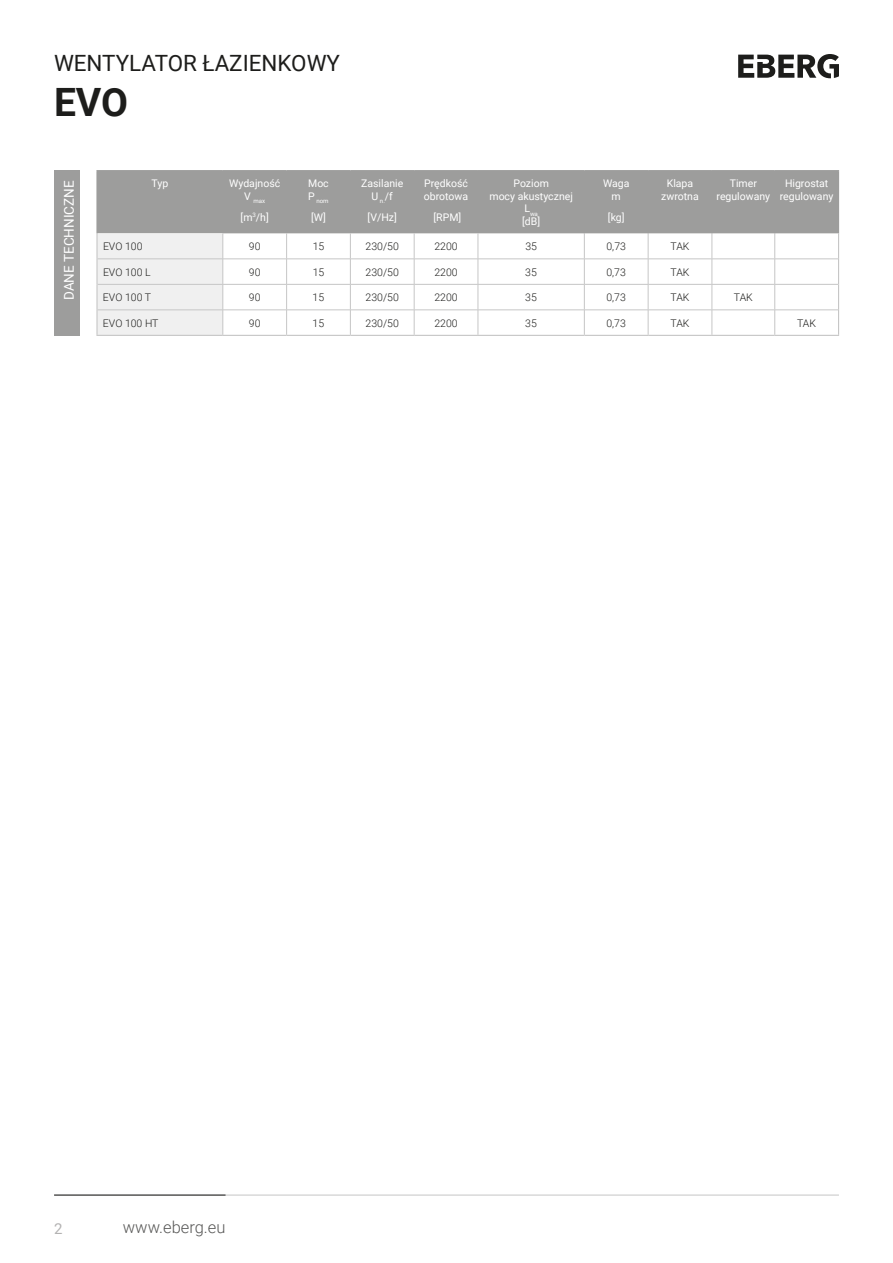
<style>
.page{position:relative;width:893px;height:1263px;background:#fff}
.page>*{position:absolute;margin:0;border:0;box-sizing:border-box;transform-origin:0 0}
.t1{font:700 39px "Roboto";color:#1d1d1b}
.t2{font:22.35px "Roboto";color:#1d1d1b}
.t3{font:300 16.5px "Roboto";color:#575756}
.t4{font:15px "Roboto";color:#b3b2b2}
.t5{font:13.5px "Roboto";color:#fff}
.t6{font:10.5px/12.6px "Roboto";color:#fff;text-align:center}
.t7{font:300 10.5px "Roboto";color:#1d1d1b}
.t8{font:6.15px "Roboto";color:#fff}
</style>
<div class="page">
<hr style="left:54px;top:1195px;width:785px;height:1px;background:#c6c6c6">
<div style="left:54px;top:170px;width:26px;height:166px;background:#9d9d9c"></div>
<div style="left:98px;top:171px;width:740px;height:62px;background:#9d9d9c"></div>
<hr style="left:96px;top:233px;width:2px;height:26px;background:#c6c6c6">
<hr style="left:96px;top:259px;width:2px;height:25px;background:#c6c6c6">
<hr style="left:96px;top:284px;width:2px;height:26px;background:#c6c6c6">
<hr style="left:96px;top:310px;width:2px;height:25px;background:#c6c6c6">
<hr style="left:223px;top:284px;width:64px;height:1px;background:#c6c6c6">
<hr style="left:287px;top:284px;width:63px;height:1px;background:#c6c6c6">
<hr style="left:350px;top:284px;width:64px;height:1px;background:#c6c6c6">
<hr style="left:414px;top:284px;width:64px;height:1px;background:#c6c6c6">
<hr style="left:478px;top:284px;width:106px;height:1px;background:#c6c6c6">
<hr style="left:584px;top:284px;width:64px;height:1px;background:#c6c6c6">
<hr style="left:648px;top:284px;width:64px;height:1px;background:#c6c6c6">
<hr style="left:712px;top:284px;width:63px;height:1px;background:#c6c6c6">
<hr style="left:775px;top:284px;width:63px;height:1px;background:#c6c6c6">
<hr style="left:96px;top:170px;width:127px;height:1px;background:#9d9d9c">
<hr style="left:96px;top:171px;width:2px;height:62px;background:#9d9d9c">
<hr style="left:223px;top:170px;width:64px;height:1px;background:#9d9d9c">
<hr style="left:287px;top:170px;width:63px;height:1px;background:#9d9d9c">
<hr style="left:350px;top:170px;width:64px;height:1px;background:#9d9d9c">
<hr style="left:414px;top:170px;width:64px;height:1px;background:#9d9d9c">
<hr style="left:478px;top:170px;width:106px;height:1px;background:#9d9d9c">
<hr style="left:584px;top:170px;width:64px;height:1px;background:#9d9d9c">
<hr style="left:584px;top:171px;width:1px;height:62px;background:#9d9d9c">
<hr style="left:648px;top:170px;width:64px;height:1px;background:#9d9d9c">
<hr style="left:648px;top:171px;width:1px;height:62px;background:#9d9d9c">
<hr style="left:712px;top:170px;width:63px;height:1px;background:#9d9d9c">
<hr style="left:711px;top:171px;width:1px;height:62px;background:#9d9d9c">
<hr style="left:775px;top:170px;width:64px;height:1px;background:#9d9d9c">
<hr style="left:774px;top:171px;width:1px;height:62px;background:#9d9d9c">
<hr style="left:838px;top:171px;width:1px;height:62px;background:#9d9d9c">
<hr style="left:223px;top:310px;width:64px;height:1px;background:#c6c6c6">
<hr style="left:287px;top:310px;width:63px;height:1px;background:#c6c6c6">
<hr style="left:350px;top:310px;width:64px;height:1px;background:#c6c6c6">
<hr style="left:414px;top:310px;width:64px;height:1px;background:#c6c6c6">
<hr style="left:478px;top:310px;width:106px;height:1px;background:#c6c6c6">
<hr style="left:584px;top:310px;width:64px;height:1px;background:#c6c6c6">
<hr style="left:648px;top:310px;width:64px;height:1px;background:#c6c6c6">
<hr style="left:712px;top:310px;width:63px;height:1px;background:#c6c6c6">
<hr style="left:775px;top:310px;width:63px;height:1px;background:#c6c6c6">
<svg style="left:97px;top:233px;width:127px;height:102px"></svg>
<svg style="left:286px;top:233px;width:1px;height:102px"></svg>
<svg style="left:350px;top:233px;width:1px;height:102px"></svg>
<svg style="left:414px;top:233px;width:1px;height:102px"></svg>
<svg style="left:478px;top:233px;width:1px;height:102px"></svg>
<svg style="left:584px;top:233px;width:1px;height:102px"></svg>
<svg style="left:712px;top:233px;width:1px;height:102px"></svg>
<svg style="left:774px;top:233px;width:1px;height:102px"></svg>
<svg style="left:648px;top:233px;width:1px;height:102px"></svg>
<svg style="left:838px;top:233px;width:1px;height:102px"></svg>
<hr style="left:96px;top:335px;width:127px;height:1px;background:#c6c6c6">
<hr style="left:223px;top:335px;width:64px;height:1px;background:#c6c6c6">
<hr style="left:287px;top:335px;width:63px;height:1px;background:#c6c6c6">
<hr style="left:350px;top:335px;width:64px;height:1px;background:#c6c6c6">
<hr style="left:414px;top:335px;width:64px;height:1px;background:#c6c6c6">
<hr style="left:478px;top:335px;width:106px;height:1px;background:#c6c6c6">
<hr style="left:584px;top:335px;width:64px;height:1px;background:#c6c6c6">
<hr style="left:648px;top:335px;width:64px;height:1px;background:#c6c6c6">
<hr style="left:712px;top:335px;width:63px;height:1px;background:#c6c6c6">
<hr style="left:775px;top:335px;width:64px;height:1px;background:#c6c6c6">
<hr style="left:98px;top:259px;width:125px;height:1px;background:#c6c6c6">
<hr style="left:223px;top:259px;width:64px;height:1px;background:#c6c6c6">
<hr style="left:287px;top:259px;width:63px;height:1px;background:#c6c6c6">
<hr style="left:350px;top:259px;width:64px;height:1px;background:#c6c6c6">
<hr style="left:414px;top:259px;width:64px;height:1px;background:#c6c6c6">
<hr style="left:478px;top:259px;width:106px;height:1px;background:#c6c6c6">
<hr style="left:584px;top:259px;width:64px;height:1px;background:#c6c6c6">
<hr style="left:648px;top:259px;width:64px;height:1px;background:#c6c6c6">
<hr style="left:712px;top:259px;width:63px;height:1px;background:#c6c6c6">
<hr style="left:775px;top:259px;width:63px;height:1px;background:#c6c6c6">
<svg style="left:738px;top:54px;width:101px;height:24px"></svg>
<hr style="left:54px;top:1195px;width:172px;height:1px;background:#1d1d1b">
<h2 class="t2" style="left:54px;top:47px;width:287px">WENTYLATOR ŁAZIENKOWY</h2>
<h1 class="t1" style="left:54px;top:75px;width:76px">EVO</h1>
<p class="t5" style="left:60px;top:300px;width:121px;rotate:-90deg">DANE TECHNICZNE</p>
<p class="t6" style="left:152px;top:177px;width:18px">Typ</p>
<p class="t6" style="left:229px;top:177px;width:53px">Wydajność</p>
<p class="t6" style="left:424px;top:177px;width:46px;text-align:left">Prędkość obrotowa</p>
<p class="t6" style="left:433px;top:210px;width:29px">[RPM]</p>
<p class="t6" style="left:361px;top:177px;width:44px">Zasilanie<br>U <sub>n.</sub>/f</p>
<p class="t6" style="left:368px;top:210px;width:31px">[V/Hz]</p>
<p class="t6" style="left:661px;top:177px;width:39px">Klapa zwrotna</p>
<p class="t6" style="left:716px;top:177px;width:55px">Timer regulowany</p>
<p class="t6" style="left:780px;top:177px;width:55px">Higrostat regulowany</p>
<p class="t6" style="left:489px;top:177px;width:85px">Poziom<br>mocy akustycznej</p>
<p class="t8" style="left:524px;top:209px;width:15px"><sup>L</sup>wa</p>
<p class="t6" style="left:522px;top:214px;width:20px">[dB]</p>
<p class="t6" style="left:308px;top:177px;width:22px">Moc</p>
<p class="t8" style="left:308px;top:197px;width:22px"><sup>P</sup> nom</p>
<p class="t6" style="left:311px;top:210px;width:16px">[W]</p>
<p class="t6" style="left:603px;top:177px;width:28px">Waga m</p>
<p class="t6" style="left:608px;top:210px;width:18px">[kg]</p>
<p class="t8" style="left:244px;top:197px;width:23px"><sup>V</sup> max</p>
<p class="t6" style="left:241px;top:210px;width:30px">[m<sup>3</sup>/h]</p>
<p class="t7" style="left:103px;top:239px;width:41px">EVO 100</p>
<p class="t7" style="left:249px;top:239px;width:13px">90</p>
<p class="t7" style="left:313px;top:239px;width:13px">15</p>
<p class="t7" style="left:366px;top:239px;width:35px">230/50</p>
<p class="t7" style="left:434px;top:239px;width:25px">2200</p>
<p class="t7" style="left:525px;top:239px;width:13px">35</p>
<p class="t7" style="left:606px;top:239px;width:21px">0,73</p>
<p class="t7" style="left:670px;top:239px;width:21px">TAK</p>
<p class="t7" style="left:103px;top:264px;width:49px">EVO 100 L</p>
<p class="t7" style="left:249px;top:264px;width:13px">90</p>
<p class="t7" style="left:313px;top:264px;width:13px">15</p>
<p class="t7" style="left:366px;top:264px;width:35px">230/50</p>
<p class="t7" style="left:434px;top:264px;width:25px">2200</p>
<p class="t7" style="left:525px;top:264px;width:13px">35</p>
<p class="t7" style="left:606px;top:264px;width:21px">0,73</p>
<p class="t7" style="left:670px;top:264px;width:21px">TAK</p>
<p class="t7" style="left:103px;top:290px;width:50px">EVO 100 T</p>
<p class="t7" style="left:249px;top:290px;width:13px">90</p>
<p class="t7" style="left:313px;top:290px;width:13px">15</p>
<p class="t7" style="left:366px;top:290px;width:35px">230/50</p>
<p class="t7" style="left:434px;top:290px;width:25px">2200</p>
<p class="t7" style="left:525px;top:290px;width:13px">35</p>
<p class="t7" style="left:606px;top:290px;width:21px">0,73</p>
<p class="t7" style="left:670px;top:290px;width:21px">TAK</p>
<p class="t7" style="left:734px;top:290px;width:21px">TAK</p>
<p class="t7" style="left:103px;top:315px;width:57px">EVO 100 HT</p>
<p class="t7" style="left:249px;top:315px;width:13px">90</p>
<p class="t7" style="left:313px;top:315px;width:13px">15</p>
<p class="t7" style="left:366px;top:315px;width:35px">230/50</p>
<p class="t7" style="left:434px;top:315px;width:25px">2200</p>
<p class="t7" style="left:525px;top:315px;width:13px">35</p>
<p class="t7" style="left:606px;top:315px;width:21px">0,73</p>
<p class="t7" style="left:670px;top:315px;width:21px">TAK</p>
<p class="t7" style="left:797px;top:315px;width:21px">TAK</p>
<h3 class="t4" style="left:54px;top:1218px;width:10px">2</h3>
<h3 class="t3" style="left:123px;top:1216px;width:104px">www.eberg.eu</h3>
</div>
